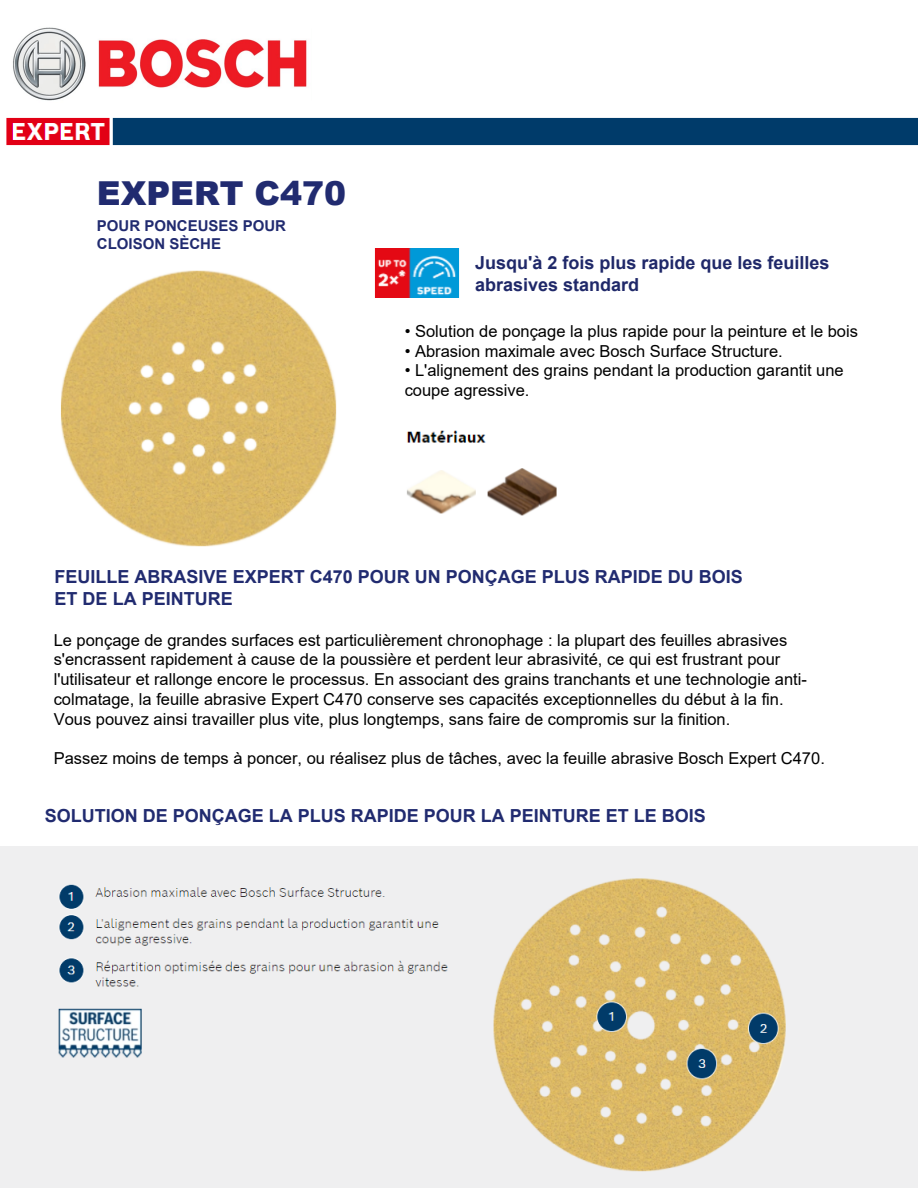
<style>
.page{position:relative;width:918px;height:1188px;background:#fff}
.page>*{position:absolute;margin:0;border:0;box-sizing:border-box;transform-origin:0 0}
.t1{font:900 33px "Arial";color:#212b70}
.t2{font:700 18px/21.6px "Arial";color:#212b70}
.t3{font:700 18px/21.6px "Arial";color:#1f2869}
.t4{font:16.5px/19.8px "Arial";color:#000}
.t5{font:700 15px/18px "Arial";color:#212b70}
</style>
<div class="page">
<img style="left:13px;top:27px;width:294px;height:74px">
<img style="left:6px;top:117px;width:912px;height:29px">
<img style="left:406px;top:430px;width:151px;height:86px">
<img style="left:374px;top:248px;width:86px;height:50px">
<img style="left:10px;top:856px;width:802px;height:332px">
<img style="left:60px;top:270px;width:277px;height:277px">
<h1 class="t1" style="left:97px;top:169px;width:251px">EXPERT C470</h1>
<p class="t5" style="left:97px;top:216px;width:191px">POUR PONCEUSES POUR<br>CLOISON SÈCHE</p>
<p class="t3" style="left:475px;top:252px;width:356px">Jusqu'à 2 fois plus rapide que les feuilles abrasives standard</p>
<p class="t4" style="left:405px;top:321px;width:455px">• Solution de ponçage la plus rapide pour la peinture et le bois</p>
<p class="t4" style="left:405px;top:341px;width:380px">• Abrasion maximale avec Bosch Surface Structure.</p>
<p class="t4" style="left:405px;top:361px;width:441px">• L'alignement des grains pendant la production garantit une coupe agressive.</p>
<p class="t2" style="left:55px;top:566px;width:690px">FEUILLE ABRASIVE EXPERT C470 POUR UN PONÇAGE PLUS RAPIDE DU BOIS<br>ET DE LA PEINTURE</p>
<p class="t4" style="left:54px;top:630px;width:755px">Le ponçage de grandes surfaces est particulièrement chronophage : la plupart des feuilles abrasives s'encrassent rapidement à cause de la poussière et perdent leur abrasivité, ce qui est frustrant pour l'utilisateur et rallonge encore le processus. En associant des grains tranchants et une technologie anti&shy;colmatage, la feuille abrasive Expert C470 conserve ses capacités exceptionnelles du début à la fin.<br>Vous pouvez ainsi travailler plus vite, plus longtemps, sans faire de compromis sur la finition.</p>
<p class="t4" style="left:54px;top:749px;width:773px">Passez moins de temps à poncer, ou réalisez plus de tâches, avec la feuille abrasive Bosch Expert C470.</p>
<p class="t2" style="left:45px;top:805px;width:663px">SOLUTION DE PONÇAGE LA PLUS RAPIDE POUR LA PEINTURE ET LE BOIS</p>
</div>
